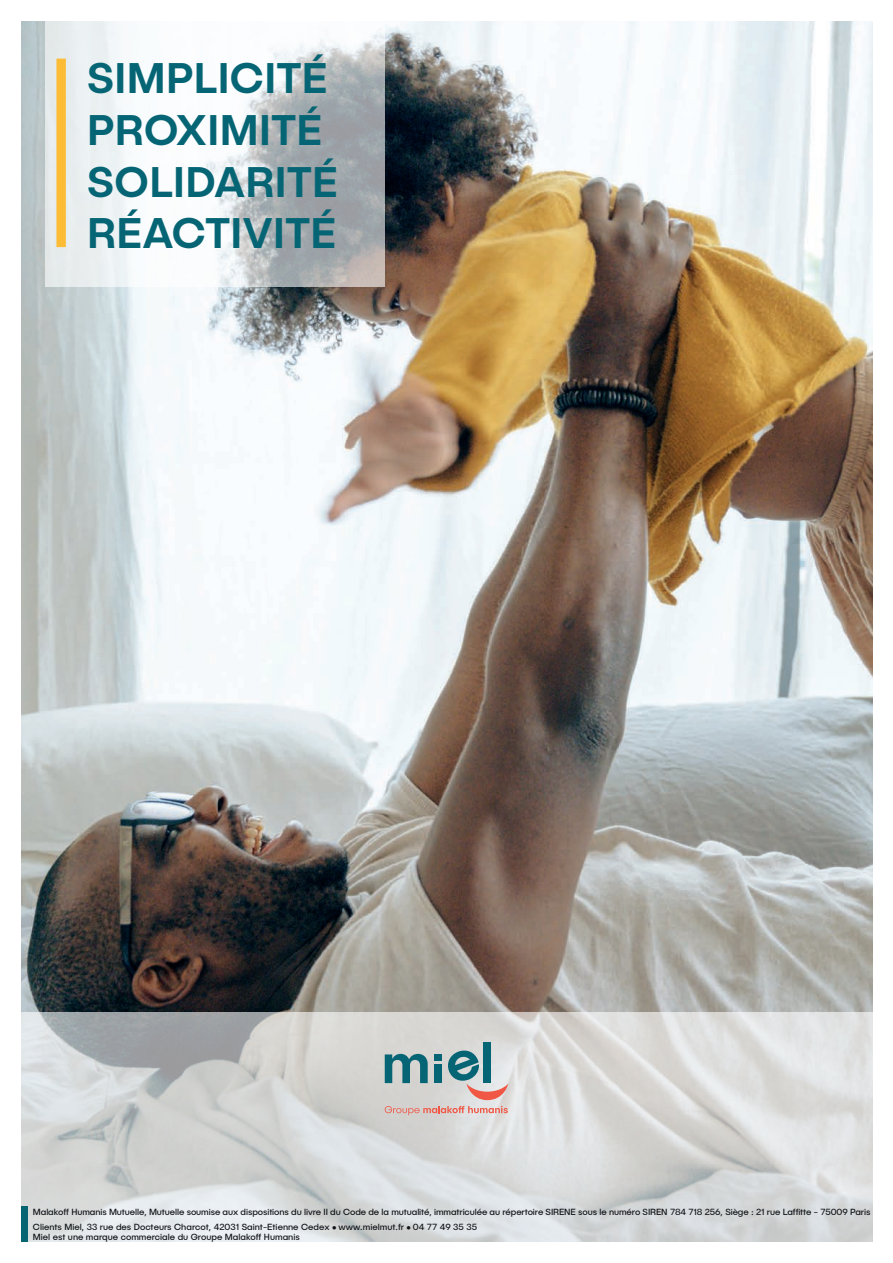
<style>
.page{position:relative;width:893px;height:1263px;background:#fff}
.page>*{position:absolute;margin:0;border:0;box-sizing:border-box;transform-origin:0 0}
.t1{font:500 43.2px/51.8px "Publica Sans";letter-spacing:.01em;color:#066574}
.t2{font:300 12px "Publica Sans";letter-spacing:.01em;color:#454849}
.t3{font:9px/15px "Publica Sans";letter-spacing:-.01em;color:#111418}
</style>
<div class="page">
<img style="left:21px;top:21px;width:852px;height:992px">
<svg style="left:45px;top:21px;width:340px;height:265px"></svg>
<svg style="left:21px;top:1013px;width:852px;height:229px;background:#d4d6d5"></svg>
<svg style="left:385px;top:1054px;width:43px;height:29px"></svg>
<div style="left:434px;top:1064px;width:8px;height:19px;background:#066574"></div>
<div style="left:434px;top:1054px;width:8px;height:7px;background:#066574"></div>
<svg style="left:446px;top:1048px;width:62px;height:52px;background:#b4babb"></svg>
<div style="left:483px;top:1043px;width:8px;height:40px;background:#066574"></div>
<svg style="left:385px;top:1106px;width:123px;height:9px"></svg>
<div style="left:56px;top:59px;width:10px;height:188px;background:#fdbc35"></div>
<div style="left:22px;top:1207px;width:6px;height:35px;background:#076473"></div>
<h1 class="t1" style="left:87px;top:51px;width:252px">SIMPLICITÉ<br>PROXIMITÉ<br>SOLIDARITÉ<br>RÉACTIVITÉ</h1>
<p class="t3" style="left:33px;top:1204px;width:839px">Malakoff Humanis Mutuelle, Mutuelle soumise aux dispositions du livre II du Code de la mutualité, immatriculée au répertoire SIRENE sous le numéro SIREN 784 718 256, Siège : 21 rue Laffitte - 75009 Paris<br>Clients Miel, 33 rue des Docteurs Charcot, 42031 Saint-Etienne Cedex ● www.mielmut.fr ● 04 77 49 35 35</p>
<p class="t3" style="left:33px;top:1229px;width:269px">Miel est une marque commerciale du Groupe Malakoff Humanis</p>
<h2 class="t2" style="left:21px;top:1230px;width:315px">DOCUMENTATION - ACTIVATION ESPACE AFFILIÉS MIEL</h2>
</div>
